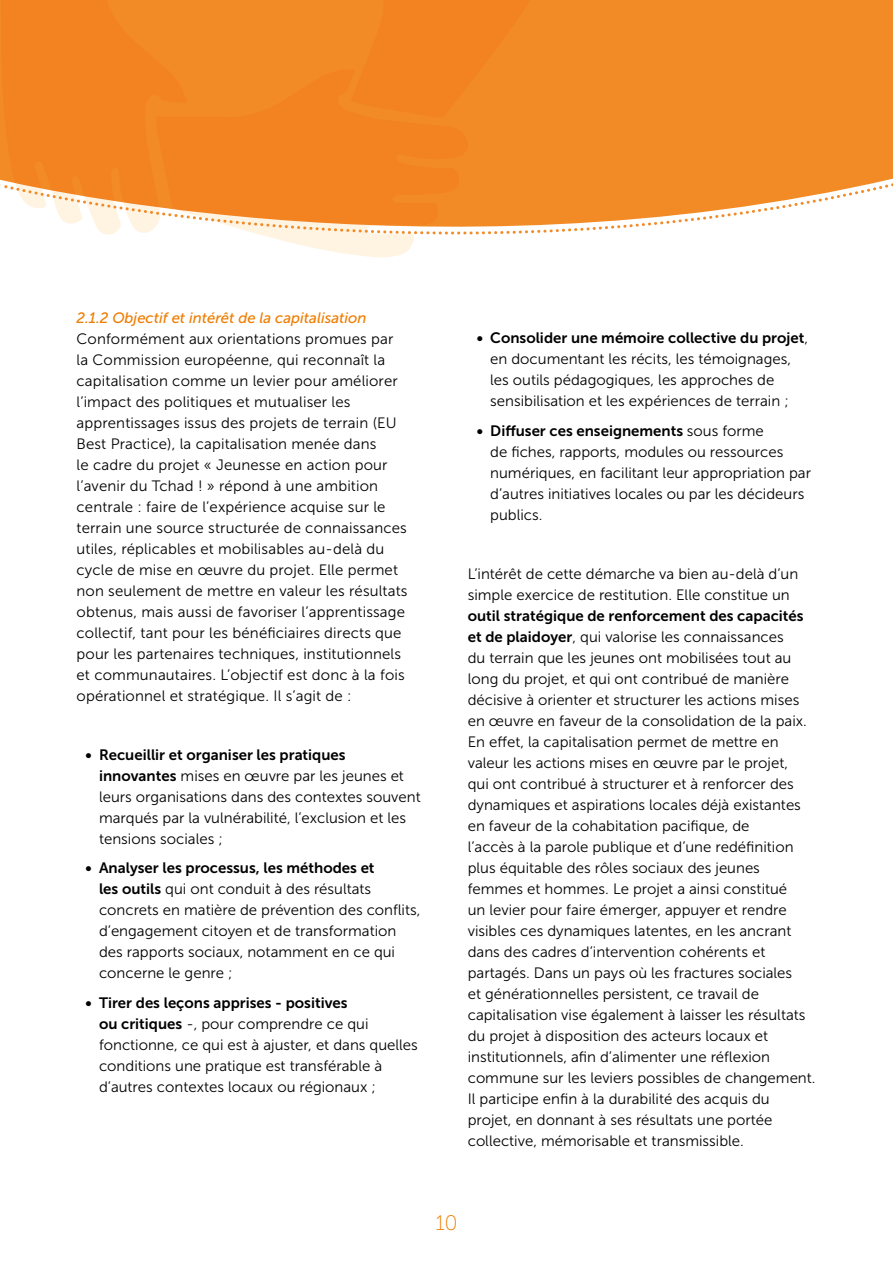
<style>
.page{position:relative;width:893px;height:1263px;background:#fff}
.page>*{position:absolute;margin:0;border:0;box-sizing:border-box;transform-origin:0 0}
.t1{font:21px "Museo 100";color:#ef7d00}
.t2{font:15px/21px "Museo Sans 300";color:#000}
.t3{font:15px "Museo Sans 700";color:#000}
.t4{font:italic 15px "Museo Sans 500";color:#ef7d00}
.s1{font-family:"Museo Sans 700"}
.s2{font-family:"Museo Sans 300"}
</style>
<div class="page">
<div style="left:187px;top:0;width:706px;height:187px;background:#f28a25"></div>
<svg style="left:187px;top:182px;width:703px;height:75px"></svg>
<svg style="left:0;top:0;width:187px;height:235px;background:#f49642"></svg>
<p class="t4" style="left:77px;top:309px;width:292px">2.1.2 Objectif et intérêt de la capitalisation</p>
<p class="t2" style="left:77px;top:328px;width:332px">Conformément aux orientations promues par la Commission européenne, qui reconnaît la capitalisation comme un levier pour améliorer l’impact des politiques et mutualiser les apprentissages issus des projets de terrain (EU Best Practice), la capitalisation menée dans<br>le cadre du projet « Jeunesse en action pour l’avenir du Tchad ! » répond à une ambition centrale : faire de l’expérience acquise sur le terrain une source structurée de connaissances utiles, réplicables et mobilisables au-delà du cycle de mise en œuvre du projet. Elle permet non seulement de mettre en valeur les résultats obtenus, mais aussi de favoriser l’apprentissage collectif, tant pour les bénéficiaires directs que pour les partenaires techniques, institutionnels et communautaires. L’objectif est donc à la fois opérationnel et stratégique. Il s’agit de :</p>
<p class="t3" style="left:86px;top:746px;width:262px">• Recueillir et organiser les pratiques</p>
<p class="t2" style="left:99px;top:765px;width:323px"><span class="s1">innovantes</span> mises en œuvre par les jeunes et leurs organisations dans des contextes souvent marqués par la vulnérabilité, l’exclusion et les tensions sociales ;</p>
<p class="t3" style="left:86px;top:859px;width:291px">• Analyser les processus, les méthodes et</p>
<p class="t2" style="left:99px;top:878px;width:323px"><span class="s1">les outils</span> qui ont conduit à des résultats concrets en matière de prévention des conflits, d’engagement citoyen et de transformation des rapports sociaux, notamment en ce qui concerne le genre ;</p>
<p class="t3" style="left:86px;top:994px;width:264px">• Tirer des leçons apprises - positives</p>
<p class="t2" style="left:99px;top:1013px;width:320px"><span class="s1">ou critiques</span> -, pour comprendre ce qui fonctionne, ce qui est à ajuster, et dans quelles conditions une pratique est transférable à d’autres contextes locaux ou régionaux ;</p>
<p class="t3" style="left:477px;top:330px;width:333px">• Consolider une mémoire collective du projet<span class="s2">,</span></p>
<p class="t2" style="left:490px;top:349px;width:302px">en documentant les récits, les témoignages, les outils pédagogiques, les approches de sensibilisation et les expériences de terrain ;</p>
<p class="t3" style="left:477px;top:422px;width:289px">• Diffuser ces enseignements <span class="s2">sous forme</span></p>
<p class="t2" style="left:490px;top:441px;width:322px">de fiches, rapports, modules ou ressources numériques, en facilitant leur appropriation par d’autres initiatives locales ou par les décideurs publics.</p>
<p class="t2" style="left:468px;top:563px;width:332px">L’intérêt de cette démarche va bien au-delà d’un simple exercice de restitution. Elle constitue un</p>
<p class="t3" style="left:468px;top:607px;width:337px">outil stratégique de renforcement des capacités</p>
<p class="t2" style="left:468px;top:626px;width:349px"><span class="s1">et de plaidoyer</span>, qui valorise les connaissances<br>du terrain que les jeunes ont mobilisées tout au long du projet, et qui ont contribué de manière décisive à orienter et structurer les actions mises en œuvre en faveur de la consolidation de la paix.<br>En effet, la capitalisation permet de mettre en valeur les actions mises en œuvre par le projet,<br>qui ont contribué à structurer et à renforcer des dynamiques et aspirations locales déjà existantes en faveur de la cohabitation pacifique, de<br>l’accès à la parole publique et d’une redéfinition plus équitable des rôles sociaux des jeunes femmes et hommes. Le projet a ainsi constitué<br>un levier pour faire émerger, appuyer et rendre visibles ces dynamiques latentes, en les ancrant dans des cadres d’intervention cohérents et partagés. Dans un pays où les fractures sociales<br>et générationnelles persistent, ce travail de capitalisation vise également à laisser les résultats du projet à disposition des acteurs locaux et institutionnels, afin d’alimenter une réflexion commune sur les leviers possibles de changement.<br>Il participe enfin à la durabilité des acquis du projet, en donnant à ses résultats une portée collective, mémorisable et transmissible.</p>
<h1 class="t1" style="left:436px;top:1211px;width:23px">10</h1>
</div>
